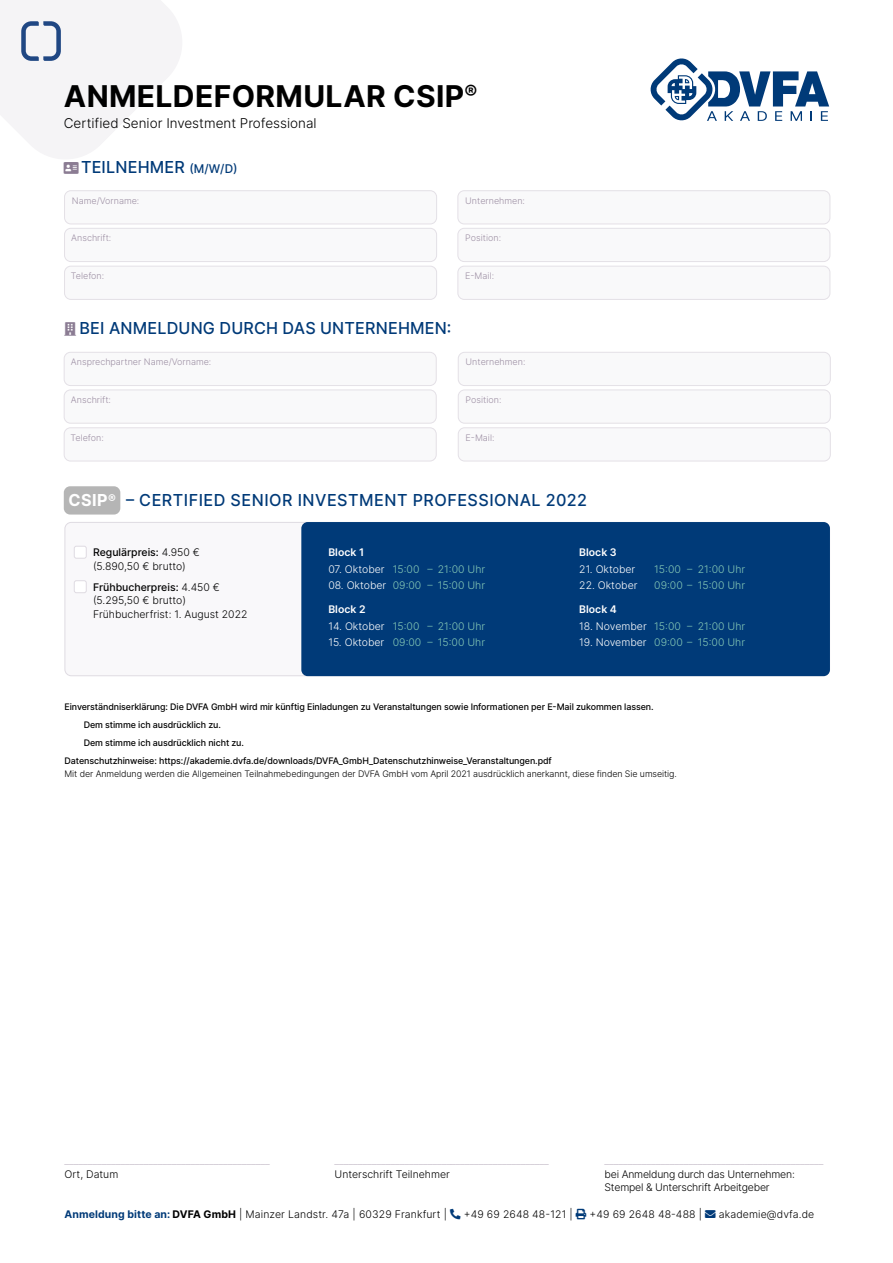
<style>
.page{position:relative;width:893px;height:1263px;background:#fff}
.page>*{position:absolute;margin:0;border:0;box-sizing:border-box;transform-origin:0 0}
.t1{font:700 30px "Inter";letter-spacing:.01em;color:#000}
.t2{font:500 16.5px "Inter";letter-spacing:.02em;color:#003a78}
.t3{font:300 13.5px "Inter";color:#000}
.t4{font:300 10.5px/13.5px "Inter";color:#000}
.t5{font:300 10.5px "Inter";color:#85c8b5}
.t6{font:300 10.5px "Inter";color:#c2b9c6}
.t7{font:300 10.5px/13.5px "Inter";letter-spacing:-.02em;color:#000}
.t8{font:600 10.5px "Inter";color:#fff}
.t9{font:300 10.5px "Inter";color:#fff}
.t10{font:500 9px "Inter";letter-spacing:-.01em;color:#000}
.t11{font:300 9px "Inter";color:#8b7c93}
.t12{font:300 9px "Inter";letter-spacing:-.01em;color:#000}
.s1{font-size:12px}
.s2{font-weight:700;color:#fff}
.s3{font-weight:500}
.s4{color:#fff}
.s5{font-weight:700;color:#003a78}
.s6{font-weight:700}
.s7{color:#003a78}
</style>
<div class="page">
<div style="left:64px;top:486px;width:56px;height:28px;background:#b5b5b5;border-radius:6px"></div>
<svg style="left:650px;top:58px;width:179px;height:63px"></svg>
<div style="left:65px;top:191px;width:372px;height:33px;background:#f9f8fa;border-radius:6px"></div>
<div style="left:64px;top:190px;width:373px;height:34px;border:1px solid #dfdbe2;border-radius:6px"></div>
<div style="left:65px;top:228px;width:372px;height:34px;background:#f9f8fa;border-radius:6px"></div>
<div style="left:64px;top:228px;width:373px;height:34px;border:1px solid #dfdbe2;border-radius:6px"></div>
<div style="left:65px;top:266px;width:372px;height:33px;background:#f9f8fa;border-radius:6px"></div>
<div style="left:64px;top:266px;width:373px;height:34px;border:1px solid #dfdbe2;border-radius:6px"></div>
<div style="left:458px;top:191px;width:372px;height:33px;background:#f9f8fa;border-radius:6px"></div>
<div style="left:457px;top:190px;width:373px;height:34px;border:1px solid #dfdbe2;border-radius:6px"></div>
<div style="left:458px;top:228px;width:372px;height:34px;background:#f9f8fa;border-radius:6px"></div>
<div style="left:457px;top:228px;width:373px;height:34px;border:1px solid #dfdbe2;border-radius:6px"></div>
<div style="left:458px;top:266px;width:372px;height:33px;background:#f9f8fa;border-radius:6px"></div>
<div style="left:457px;top:266px;width:373px;height:34px;border:1px solid #dfdbe2;border-radius:6px"></div>
<div style="left:64px;top:352px;width:372px;height:34px;background:#f9f8fa;border-radius:6px"></div>
<div style="left:64px;top:352px;width:373px;height:34px;border:1px solid #dfdbe2;border-radius:6px"></div>
<div style="left:64px;top:390px;width:372px;height:33px;background:#f9f8fa;border-radius:6px"></div>
<div style="left:64px;top:390px;width:373px;height:34px;border:1px solid #dfdbe2;border-radius:6px"></div>
<div style="left:64px;top:428px;width:372px;height:33px;background:#f9f8fa;border-radius:6px"></div>
<div style="left:64px;top:427px;width:373px;height:34px;border:1px solid #dfdbe2;border-radius:6px"></div>
<div style="left:458px;top:352px;width:372px;height:34px;background:#f9f8fa;border-radius:6px"></div>
<div style="left:458px;top:352px;width:373px;height:34px;border:1px solid #dfdbe2;border-radius:6px"></div>
<div style="left:458px;top:390px;width:372px;height:33px;background:#f9f8fa;border-radius:6px"></div>
<div style="left:458px;top:390px;width:373px;height:34px;border:1px solid #dfdbe2;border-radius:6px"></div>
<div style="left:458px;top:428px;width:372px;height:33px;background:#f9f8fa;border-radius:6px"></div>
<div style="left:458px;top:427px;width:373px;height:34px;border:1px solid #dfdbe2;border-radius:6px"></div>
<div style="left:65px;top:522px;width:765px;height:154px;background:#f9f8fa;border-radius:6px"></div>
<div style="left:301px;top:522px;width:529px;height:154px;background:#003a78;border-radius:6px"></div>
<div style="left:74px;top:546px;width:12px;height:12px;background:#fff;border-radius:2px"></div>
<div style="left:74px;top:546px;width:13px;height:13px;border:1px solid #dfdbe2;border-radius:2px"></div>
<div style="left:74px;top:581px;width:12px;height:12px;background:#fff;border-radius:2px"></div>
<div style="left:74px;top:580px;width:13px;height:13px;border:1px solid #dfdbe2;border-radius:2px"></div>
<svg style="left:0;top:0;width:182px;height:159px"></svg>
<h1 class="t1" style="left:64px;top:74px;width:415px">ANMELDEFORMULAR CSIP<sup>®</sup></h1>
<h3 class="t3" style="left:64px;top:113px;width:254px">Certified Senior Investment Professional</h3>
<h2 class="t2" style="left:81px;top:155px;width:158px">TEILNEHMER <span class="s1">(M/W/D)</span></h2>
<p class="t11" style="left:72px;top:194px;width:69px">Name/Vorname:</p>
<p class="t11" style="left:71px;top:232px;width:42px">Anschrift:</p>
<p class="t11" style="left:71px;top:270px;width:35px">Telefon:</p>
<p class="t11" style="left:465px;top:194px;width:61px">Unternehmen:</p>
<p class="t11" style="left:465px;top:232px;width:37px">Position:</p>
<p class="t11" style="left:465px;top:270px;width:30px">E-Mail:</p>
<h2 class="t2" style="left:80px;top:316px;width:373px">BEI ANMELDUNG DURCH DAS UNTERNEHMEN:</h2>
<p class="t11" style="left:71px;top:356px;width:142px">Ansprechpartner Name/Vorname:</p>
<p class="t11" style="left:71px;top:393px;width:42px">Anschrift:</p>
<p class="t11" style="left:70px;top:431px;width:35px">Telefon:</p>
<p class="t11" style="left:466px;top:356px;width:61px">Unternehmen:</p>
<p class="t11" style="left:466px;top:393px;width:37px">Position:</p>
<p class="t11" style="left:466px;top:431px;width:30px">E-Mail:</p>
<h2 class="t2" style="left:68px;top:488px;width:520px"><span class="s2">CSIP</span><sup>®</sup> – CERTIFIED SENIOR INVESTMENT PROFESSIONAL 2022</h2>
<p class="t4" style="left:93px;top:546px;width:108px"><span class="s3">Regulärpreis:</span> 4.950 € (5.890,50 € brutto)</p>
<p class="t4" style="left:93px;top:580px;width:156px"><span class="s3">Frühbucherpreis:</span> 4.450 € (5.295,50 € brutto)<br>Frühbucherfrist: 1. August 2022</p>
<p class="t8" style="left:328px;top:545px;width:37px">Block 1</p>
<p class="t5" style="left:328px;top:562px;width:158px"><span class="s4">07. Oktober</span> 15:00 – 21:00 Uhr</p>
<p class="t5" style="left:328px;top:578px;width:158px"><span class="s4">08. Oktober</span> 09:00 – 15:00 Uhr</p>
<p class="t8" style="left:328px;top:602px;width:39px">Block 2</p>
<p class="t5" style="left:328px;top:619px;width:158px"><span class="s4">14. Oktober</span> 15:00 – 21:00 Uhr</p>
<p class="t5" style="left:328px;top:635px;width:158px"><span class="s4">15. Oktober</span> 09:00 – 15:00 Uhr</p>
<p class="t8" style="left:579px;top:545px;width:39px">Block 3</p>
<p class="t9" style="left:579px;top:562px;width:58px">21. Oktober</p>
<p class="t5" style="left:654px;top:562px;width:92px">15:00 – 21:00 Uhr</p>
<p class="t9" style="left:579px;top:578px;width:60px">22. Oktober</p>
<p class="t5" style="left:654px;top:578px;width:92px">09:00 – 15:00 Uhr</p>
<p class="t8" style="left:579px;top:602px;width:39px">Block 4</p>
<p class="t5" style="left:579px;top:619px;width:167px"><span class="s4">18. November</span> 15:00 – 21:00 Uhr</p>
<p class="t5" style="left:579px;top:635px;width:167px"><span class="s4">19. November</span> 09:00 – 15:00 Uhr</p>
<p class="t10" style="left:65px;top:701px;width:591px">Einverständniserklärung: Die DVFA GmbH wird mir künftig Einladungen zu Veranstaltungen sowie Informationen per E-Mail zukommen lassen.</p>
<p class="t10" style="left:84px;top:718px;width:139px">Dem stimme ich ausdrücklich zu.</p>
<p class="t10" style="left:84px;top:736px;width:162px">Dem stimme ich ausdrücklich nicht zu.</p>
<p class="t10" style="left:65px;top:754px;width:489px">Datenschutzhinweise: https://akademie.dvfa.de/downloads/DVFA_GmbH_Datenschutzhinweise_Veranstaltungen.pdf</p>
<p class="t12" style="left:65px;top:767px;width:614px">Mit der Anmeldung werden die Allgemeinen Teilnahmebedingungen der DVFA GmbH vom April 2021 ausdrücklich anerkannt, diese finden Sie umseitig.</p>
<p class="t6" style="left:65px;top:1153px;width:207px">____________________________________________</p>
<p class="t6" style="left:335px;top:1153px;width:216px">______________________________________________</p>
<p class="t6" style="left:605px;top:1153px;width:220px">_______________________________________________</p>
<p class="t4" style="left:65px;top:1167px;width:55px">Ort, Datum</p>
<p class="t4" style="left:335px;top:1167px;width:117px">Unterschrift Teilnehmer</p>
<p class="t7" style="left:605px;top:1167px;width:192px">bei Anmeldung durch das Unternehmen:<br>Stempel &amp; Unterschrift Arbeitgeber</p>
<p class="t4" style="left:65px;top:1207px;width:384px"><span class="s5">Anmeldung bitte an:</span> <span class="s6">DVFA GmbH</span> | Mainzer Landstr. 47a | 60329 Frankfurt |</p>
<p class="t4" style="left:464px;top:1207px;width:110px">+49 69 2648 48-121 |</p>
<p class="t4" style="left:590px;top:1207px;width:226px">+49 69 2648 48-488 | <span class="s7">→</span> akademie@dvfa.de</p>
</div>
